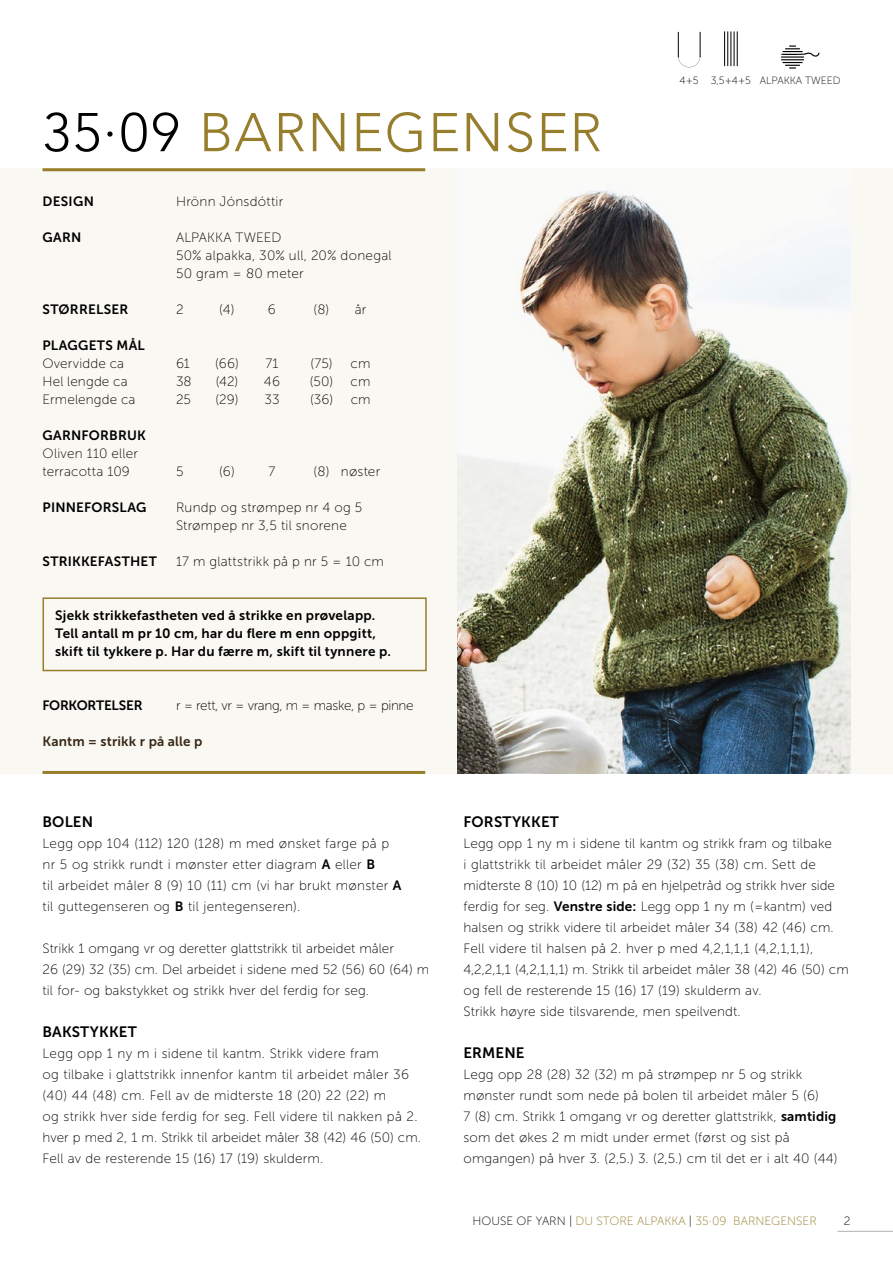
<style>
.page{position:relative;width:893px;height:1263px;background:#fff}
.page>*{position:absolute;margin:0;border:0;box-sizing:border-box;transform-origin:0 0}
.t1{font:300 54px "Avenir";letter-spacing:.03em;color:#967e2c}
.Innhold_-_Venstresti{font:15px "Museo Sans 700";letter-spacing:.01em;color:#000}
.Innhold_-_Venstresti-2{font:13.5px/21px "Museo Sans 100";letter-spacing:.01em;color:#000}
.t2{font:13.5px/18px "Museo Sans 700";letter-spacing:.015em;color:#000}
.Innhold_-_Venstresti-3{font:13.5px "Museo Sans 100";letter-spacing:-.025em;color:#000}
.t3{font:13.5px "Museo Sans 700";letter-spacing:.01em;color:#372817}
.t4{font:13.5px "Museo Sans 700";letter-spacing:-.02em;color:#000}
.t5{font:12px "Museo Sans 100";color:#967e2c}
.t6{font:12px "Museo Sans 100";color:#000}
.t7{font:10.5px "Museo Sans 100";color:#000}
.s1{color:#000}
.s2{font-family:"Museo Sans 700"}
</style>
<div class="page">
<hr style="left:838px;top:1231px;width:55px;height:1px;background:#b3b2b2">
<div style="left:0;top:168px;width:893px;height:606px;background:#faf8f2"></div>
<hr style="left:43px;top:168px;width:382px;height:3px;background:#967e2c">
<svg style="left:781px;top:45px;width:38px;height:24px"></svg>
<div style="left:43px;top:597px;width:384px;height:74px;border:2px solid #967e2c"></div>
<svg style="left:678px;top:32px;width:23px;height:35px"></svg>
<hr style="left:724px;top:31px;width:1px;height:35px;background:#000">
<hr style="left:727px;top:31px;width:1px;height:35px;background:#000">
<hr style="left:730px;top:31px;width:1px;height:35px;background:#000">
<hr style="left:734px;top:31px;width:1px;height:35px;background:#000">
<hr style="left:737px;top:31px;width:1px;height:35px;background:#000">
<hr style="left:43px;top:771px;width:382px;height:3px;background:#967e2c">
<img style="left:457px;top:190px;width:393px;height:584px">
<p class="t1" style="left:43px;top:101px;width:561px"><span class="s1">35·09</span> BARNEGENSER</p>
<p class="t2" style="left:43px;top:192px;width:53px">DESIGN</p>
<p class="Innhold_-_Venstresti-2" style="left:176px;top:191px;width:109px">Hrönn Jónsdóttir</p>
<p class="t2" style="left:43px;top:228px;width:40px">GARN</p>
<p class="Innhold_-_Venstresti-2" style="left:176px;top:227px;width:107px">ALPAKKA TWEED</p>
<p class="Innhold_-_Venstresti-2" style="left:176px;top:245px;width:217px">50% alpakka, 30% ull, 20% donegal</p>
<p class="Innhold_-_Venstresti-2" style="left:176px;top:263px;width:129px">50 gram = 80 meter</p>
<p class="t2" style="left:43px;top:300px;width:87px">STØRRELSER</p>
<p class="Innhold_-_Venstresti-2" style="left:176px;top:299px;width:9px">2</p>
<p class="Innhold_-_Venstresti-2" style="left:219px;top:299px;width:17px">(4)</p>
<p class="Innhold_-_Venstresti-2" style="left:268px;top:299px;width:9px">6</p>
<p class="Innhold_-_Venstresti-2" style="left:314px;top:299px;width:54px">(8) år</p>
<p class="t2" style="left:43px;top:336px;width:104px">PLAGGETS MÅL</p>
<p class="Innhold_-_Venstresti-2" style="left:43px;top:353px;width:83px">Overvidde ca</p>
<p class="Innhold_-_Venstresti-2" style="left:176px;top:353px;width:15px">61</p>
<p class="Innhold_-_Venstresti-2" style="left:215px;top:353px;width:65px">(66) 71</p>
<p class="Innhold_-_Venstresti-2" style="left:310px;top:353px;width:61px">(75) cm</p>
<p class="Innhold_-_Venstresti-2" style="left:43px;top:371px;width:87px">Hel lengde ca</p>
<p class="Innhold_-_Venstresti-2" style="left:176px;top:371px;width:17px">38</p>
<p class="Innhold_-_Venstresti-2" style="left:216px;top:371px;width:66px">(42) 46</p>
<p class="Innhold_-_Venstresti-2" style="left:310px;top:371px;width:62px">(50) cm</p>
<p class="Innhold_-_Venstresti-2" style="left:43px;top:389px;width:95px">Ermelengde ca</p>
<p class="Innhold_-_Venstresti-2" style="left:176px;top:389px;width:16px">25</p>
<p class="Innhold_-_Venstresti-2" style="left:216px;top:389px;width:66px">(29) 33</p>
<p class="Innhold_-_Venstresti-2" style="left:310px;top:389px;width:62px">(36) cm</p>
<p class="t2" style="left:43px;top:426px;width:105px">GARNFORBRUK</p>
<p class="Innhold_-_Venstresti-2" style="left:43px;top:443px;width:97px">Oliven 110 eller</p>
<p class="Innhold_-_Venstresti-2" style="left:43px;top:461px;width:89px">terracotta 109</p>
<p class="Innhold_-_Venstresti-2" style="left:176px;top:461px;width:9px">5</p>
<p class="Innhold_-_Venstresti-2" style="left:219px;top:461px;width:17px">(6)</p>
<p class="Innhold_-_Venstresti-2" style="left:269px;top:461px;width:8px">7</p>
<p class="Innhold_-_Venstresti-2" style="left:314px;top:461px;width:68px">(8) nøster</p>
<p class="t2" style="left:43px;top:498px;width:105px">PINNEFORSLAG</p>
<p class="Innhold_-_Venstresti-2" style="left:176px;top:497px;width:188px">Rundp og strømpep nr 4 og 5</p>
<p class="Innhold_-_Venstresti-2" style="left:176px;top:515px;width:172px">Strømpep nr 3,5 til snorene</p>
<p class="t2" style="left:43px;top:552px;width:116px">STRIKKEFASTHET</p>
<p class="Innhold_-_Venstresti-2" style="left:176px;top:551px;width:209px">17 m glattstrikk på p nr 5 = 10 cm</p>
<p class="t2" style="left:55px;top:606px;width:322px">Sjekk strikkefastheten ved å strikke en prøvelapp.<br>Tell antall m pr 10 cm, har du flere m enn oppgitt,</p>
<p class="t2" style="left:55px;top:642px;width:337px">skift til tykkere p. Har du færre m, skift til tynnere p.</p>
<p class="t4" style="left:43px;top:698px;width:102px">FORKORTELSER</p>
<p class="Innhold_-_Venstresti-3" style="left:176px;top:698px;width:239px">r = rett, vr = vrang, m = maske, p = pinne</p>
<p class="t3" style="left:43px;top:734px;width:161px">Kantm = strikk r på alle p</p>
<p class="t7" style="left:680px;top:74px;width:21px">4+5</p>
<p class="t7" style="left:711px;top:74px;width:42px">3,5+4+5</p>
<p class="t7" style="left:760px;top:74px;width:82px">ALPAKKA TWEED</p>
<p class="Innhold_-_Venstresti" style="left:43px;top:814px;width:52px">BOLEN</p>
<p class="Innhold_-_Venstresti-2" style="left:43px;top:833px;width:348px">Legg opp 104 (112) 120 (128) m med ønsket farge på p</p>
<p class="Innhold_-_Venstresti-2" style="left:43px;top:854px;width:334px">nr 5 og strikk rundt i mønster etter diagram <span class="s2">A</span> eller <span class="s2">B</span></p>
<p class="Innhold_-_Venstresti-2" style="left:43px;top:875px;width:361px">til arbeidet måler 8 (9) 10 (11) cm (vi har brukt mønster <span class="s2">A</span></p>
<p class="Innhold_-_Venstresti-2" style="left:43px;top:896px;width:259px">til guttegenseren og <span class="s2">B</span> til jentegenseren).</p>
<p class="Innhold_-_Venstresti-2" style="left:43px;top:938px;width:353px">Strikk 1 omgang vr og deretter glattstrikk til arbeidet måler</p>
<p class="Innhold_-_Venstresti-2" style="left:43px;top:959px;width:388px">26 (29) 32 (35) cm. Del arbeidet i sidene med 52 (56) 60 (64) m</p>
<p class="Innhold_-_Venstresti-2" style="left:43px;top:980px;width:328px">til for- og bakstykket og strikk hver del ferdig for seg.</p>
<p class="Innhold_-_Venstresti" style="left:43px;top:1024px;width:96px">BAKSTYKKET</p>
<p class="Innhold_-_Venstresti-2" style="left:43px;top:1043px;width:338px">Legg opp 1 ny m i sidene til kantm. Strikk videre fram</p>
<p class="Innhold_-_Venstresti-2" style="left:43px;top:1064px;width:368px">og tilbake i glattstrikk innenfor kantm til arbeidet måler 36 (40) 44 (48) cm. Fell av de midterste 18 (20) 22 (22) m</p>
<p class="Innhold_-_Venstresti-2" style="left:43px;top:1106px;width:380px">og strikk hver side ferdig for seg. Fell videre til nakken på 2. hver p med 2, 1 m. Strikk til arbeidet måler 38 (42) 46 (50) cm.</p>
<p class="Innhold_-_Venstresti-2" style="left:43px;top:1148px;width:282px">Fell av de resterende 15 (16) 17 (19) skulderm.</p>
<p class="Innhold_-_Venstresti" style="left:463px;top:814px;width:97px">FORSTYKKET</p>
<p class="Innhold_-_Venstresti-2" style="left:463px;top:833px;width:370px">Legg opp 1 ny m i sidene til kantm og strikk fram og tilbake</p>
<p class="Innhold_-_Venstresti-2" style="left:463px;top:854px;width:387px">i glattstrikk til arbeidet måler 29 (32) 35 (38) cm. Sett de midterste 8 (10) 10 (12) m på en hjelpetråd og strikk hver side ferdig for seg. <span class="s2">Venstre side:</span> Legg opp 1 ny m (=kantm) ved halsen og strikk videre til arbeidet måler 34 (38) 42 (46) cm.<br>Fell videre til halsen på 2. hver p med 4,2,1,1,1 (4,2,1,1,1), 4,2,2,1,1 (4,2,1,1,1) m. Strikk til arbeidet måler 38 (42) 46 (50) cm og fell de resterende 15 (16) 17 (19) skulderm av.</p>
<p class="Innhold_-_Venstresti-2" style="left:463px;top:1001px;width:279px">Strikk høyre side tilsvarende, men speilvendt.</p>
<p class="Innhold_-_Venstresti" style="left:463px;top:1045px;width:63px">ERMENE</p>
<p class="Innhold_-_Venstresti-2" style="left:463px;top:1064px;width:357px">Legg opp 28 (28) 32 (32) m på strømpep nr 5 og strikk mønster rundt som nede på bolen til arbeidet måler 5 (6)</p>
<p class="Innhold_-_Venstresti-2" style="left:463px;top:1106px;width:374px">7 (8) cm. Strikk 1 omgang vr og deretter glattstrikk, <span class="s2">samtidig </span>som det økes 2 m midt under ermet (først og sist på</p>
<p class="Innhold_-_Venstresti-2" style="left:463px;top:1148px;width:376px">omgangen) på hver 3. (2,5.) 3. (2,5.) cm til det er i alt 40 (44)</p>
<p class="t5" style="left:473px;top:1215px;width:346px"><span class="s1">HOUSE OF YARN |</span> DU STORE ALPAKKA <span class="s1">|</span> 35·09 BARNEGENSER</p>
<p class="t6" style="left:844px;top:1215px;width:8px">2</p>
</div>
